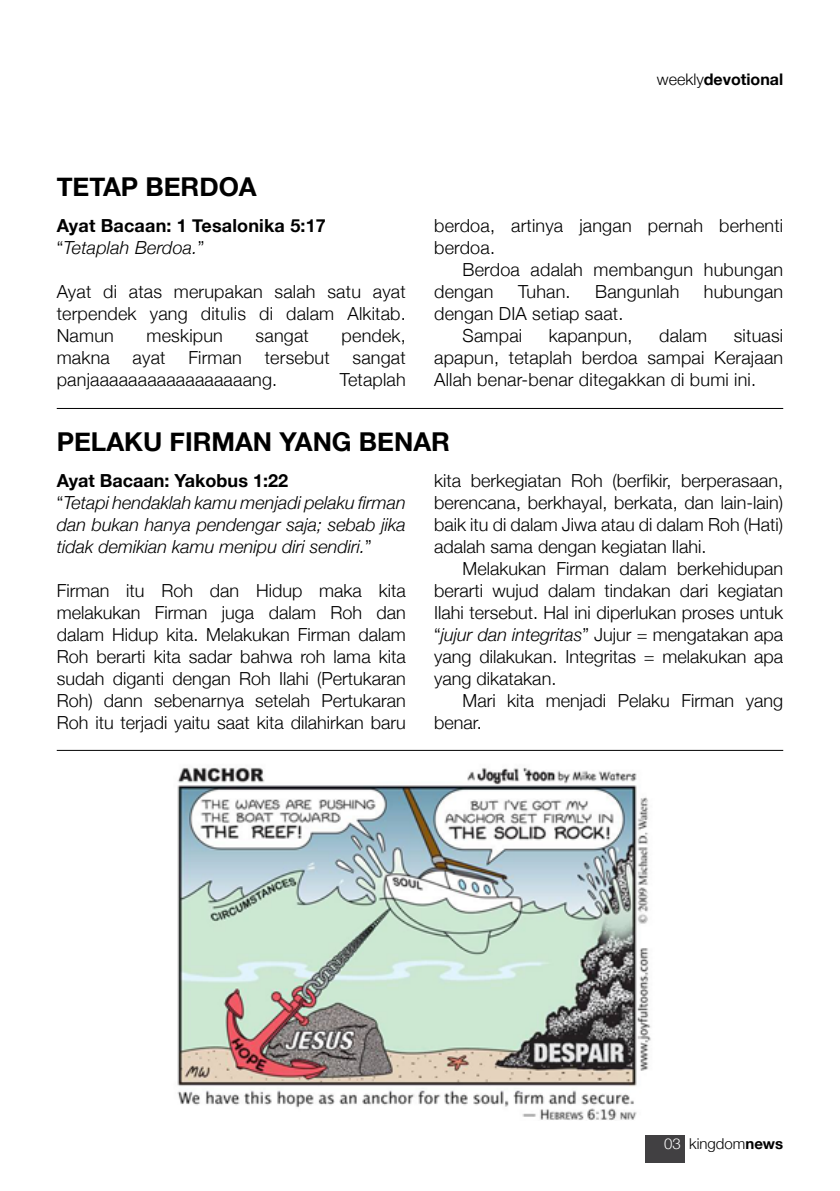
<style>
.page{position:relative;width:840px;height:1191px;background:#fff}
.page>*{position:absolute;margin:0;border:0;box-sizing:border-box;transform-origin:0 0}
.t1{font:700 26px "Helvetica Neue";color:#000}
.t2{font:300 18px/22px "Helvetica Neue";letter-spacing:.01em;color:#000;text-align:justify}
.t3{font:italic 300 18px/22px "Helvetica Neue";color:#000}
.t4{font:700 18px/22px "Helvetica Neue";letter-spacing:.01em;color:#000}
.t5{font:700 16px "Helvetica Neue";color:#000}
.t6{font:300 15px "Helvetica Neue";color:#000}
.s1{font-weight:300}
.s2{font-weight:300;font-style:italic}
.s3{font-weight:700;font-style:normal}
.s4{font-style:normal}
.s5{font-style:italic}
.s6{color:#fff}
.s7{font-weight:700}
</style>
<div class="page">
<div style="left:644px;top:1135px;width:40px;height:27px;background:#414042"></div>
<hr style="left:57px;top:408px;width:725px;height:1px;background:#000">
<hr style="left:57px;top:750px;width:725px;height:1px;background:#000">
<img style="left:177px;top:767px;width:474px;height:354px">
<p class="t5" style="left:656px;top:67px;width:128px"><span class="s1">weekly</span>devotional</p>
<h1 class="t1" style="left:57px;top:166px;width:201px">Tetap Berdoa</h1>
<p class="t4" style="left:57px;top:215px;width:270px">Ayat Bacaan: 1 Tesalonika 5:17 <span class="s1">“</span><span class="s2">Tetaplah Berdoa.</span><span class="s1">”</span></p>
<p class="t2" style="left:57px;top:279px;width:350px">Ayat di atas merupakan salah satu ayat terpendek yang ditulis di dalam Alkitab.<br>Namun</p>
<p class="t2" style="left:146px;top:323px;width:78px">meskipun</p>
<p class="t2" style="left:255px;top:323px;width:55px">sangat</p>
<p class="t2" style="left:341px;top:323px;width:66px">pendek,</p>
<p class="t2" style="left:57px;top:345px;width:55px">makna</p>
<p class="t2" style="left:133px;top:345px;width:34px">ayat</p>
<p class="t2" style="left:188px;top:345px;width:55px">Firman</p>
<p class="t2" style="left:264px;top:345px;width:66px">tersebut</p>
<p class="t2" style="left:352px;top:345px;width:55px">sangat</p>
<p class="t2" style="left:57px;top:367px;width:222px">panjaaaaaaaaaaaaaaaaang.</p>
<p class="t2" style="left:339px;top:367px;width:67px">Tetaplah</p>
<p class="t2" style="left:434px;top:213px;width:350px">berdoa, artinya jangan pernah berhenti berdoa.</p>
<p class="t2" style="left:434px;top:257px;width:350px;text-indent:28px">Berdoa adalah membangun hubungan dengan</p>
<p class="t2" style="left:517px;top:279px;width:54px">Tuhan.</p>
<p class="t2" style="left:594px;top:279px;width:86px">Bangunlah</p>
<p class="t2" style="left:703px;top:279px;width:81px">hubungan</p>
<p class="t2" style="left:462px;top:301px;width:162px;text-indent:-28px">dengan DIA setiap saat.<br>Sampai</p>
<p class="t2" style="left:434px;top:323px;width:350px;text-indent:299px">situasi apapun, tetaplah berdoa sampai Kerajaan Allah benar-benar ditegakkan di bumi ini.</p>
<p class="t2" style="left:548px;top:323px;width:85px">kapanpun,</p>
<p class="t2" style="left:658px;top:323px;width:50px">dalam</p>
<h1 class="t1" style="left:57px;top:421px;width:146px">PE LAKU FIRMAN</h1>
<h1 class="t1" style="left:279px;top:421px;width:172px">yang benar</h1>
<p class="t3" style="left:57px;top:469px;width:350px"><span class="s3">Ayat Bacaan: Yakobus 1:22<br></span><span class="s4">“</span>Tetapi hendaklah kamu menjadi pelaku firman dan bukan hanya pendengar saja; sebab jika tidak demikian kamu menipu diri sendiri.<span class="s4">”</span></p>
<p class="t2" style="left:57px;top:578px;width:350px">Firman itu Roh dan Hidup maka kita melakukan Firman juga dalam Roh dan dalam Hidup kita. Melakukan Firman dalam Roh berarti kita sadar bahwa roh lama kita sudah diganti dengan Roh Ilahi (Pertukaran Roh) dann sebenarnya setelah Pertukaran Roh itu terjadi yaitu saat kita dilahirkan baru</p>
<p class="t2" style="left:434px;top:468px;width:350px">kita berkegiatan Roh (berfikir, berperasaan, berencana, berkhayal, berkata, dan lain-lain) baik itu di dalam Jiwa atau di dalam Roh (Hati) adalah sama dengan kegiatan Ilahi.</p>
<p class="t2" style="left:434px;top:556px;width:350px;text-indent:28px">Melakukan Firman dalam berkehidupan berarti wujud dalam tindakan dari kegiatan Ilahi tersebut. Hal ini diperlukan proses untuk “<span class="s5">jujur dan integritas</span>” Jujur = mengatakan apa yang dilakukan. Integritas = melakukan apa yang dikatakan.</p>
<p class="t2" style="left:434px;top:688px;width:350px;text-indent:28px">Mari kita menjadi Pelaku Firman yang benar.</p>
<p class="t6" style="left:663px;top:1131px;width:120px"><span class="s6">03</span> kingdom<span class="s7">news</span></p>
</div>
